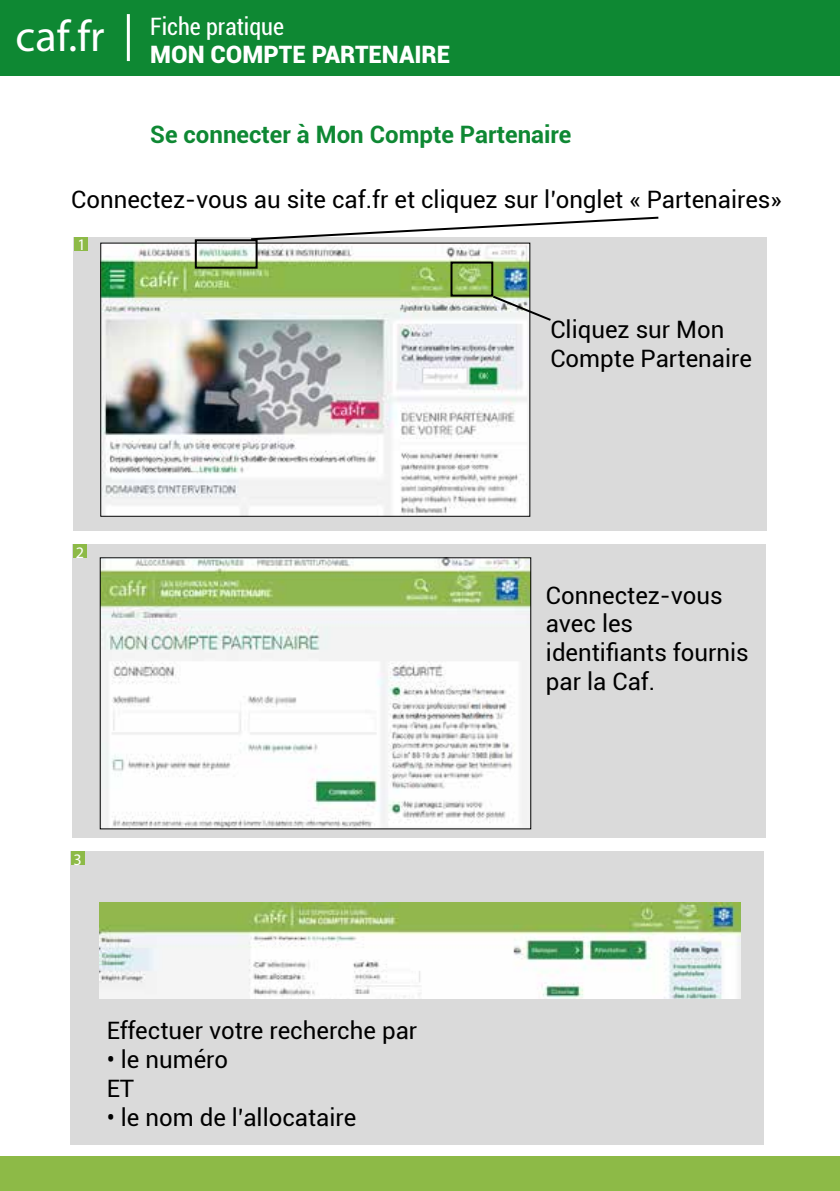
<style>
.page{position:relative;width:840px;height:1191px;background:#fff}
.page>*{position:absolute;margin:0;border:0;box-sizing:border-box;transform-origin:0 0}
.t1{font:24px/28.8px "Roboto";color:#000}
.t2{font:700 24px "Roboto";color:#0e8833}
.t3{font:900 24px "Roboto";color:#fff}
.t4{font:condensed 24px "Roboto";color:#fff}
.t5{font:16.2px "Myriad Pro";color:#fff}
.s1{font-family:"Myriad Pro";font-stretch:normal;font-size:44.2px}
</style>
<div class="page">
<div style="left:0;top:0;width:839px;height:75px;background:#0e8833"></div>
<div style="left:73px;top:237px;width:693px;height:293px;background:#dadada"></div>
<div style="left:74px;top:237px;width:14px;height:14px;background:#8dba47"></div>
<img style="left:102px;top:245px;width:426px;height:270px">
<div style="left:100px;top:243px;width:430px;height:274px;border:1px solid #000"></div>
<div style="left:195px;top:239px;width:62px;height:30px;border:2px solid #000"></div>
<svg style="left:249px;top:216px;width:410px;height:25px"></svg>
<div style="left:450px;top:261px;width:43px;height:36px;border:2px solid #000"></div>
<svg style="left:490px;top:294px;width:61px;height:28px"></svg>
<div style="left:72px;top:544px;width:693px;height:293px;background:#dadada"></div>
<div style="left:73px;top:544px;width:14px;height:14px;background:#8dba47"></div>
<div style="left:0;top:1157px;width:839px;height:34px;background:#8dba47"></div>
<div style="left:70px;top:851px;width:693px;height:293px;background:#dadada"></div>
<div style="left:71px;top:851px;width:14px;height:14px;background:#8dba47"></div>
<hr style="left:127px;top:14px;width:3px;height:47px;background:#fff">
<img style="left:102px;top:559px;width:427px;height:268px">
<img style="left:100px;top:902px;width:639px;height:96px">
<p class="t4" style="left:16px;top:10px;width:270px"><span class="s1">caf.fr</span> Fiche pratique</p>
<p class="t3" style="left:150px;top:37px;width:301px">MON COMPTE PARTENAIRE</p>
<p class="t2" style="left:150px;top:117px;width:422px">Se connecter à Mon Compte Partenaire</p>
<p class="t1" style="left:71px;top:184px;width:711px">Connectez-vous au site caf.fr et cliquez sur l’onglet « Partenaires»</p>
<p class="t5" style="left:77px;top:235px;width:10px">1</p>
<p class="t5" style="left:76px;top:542px;width:10px">2</p>
<p class="t5" style="left:73px;top:849px;width:10px">3</p>
<p class="t1" style="left:107px;top:1015px;width:312px">Effectuer votre recherche par</p>
<p class="t1" style="left:107px;top:1044px;width:123px">• le numéro<br>ET</p>
<p class="t1" style="left:107px;top:1101px;width:251px">• le nom de l’allocataire</p>
<p class="t1" style="left:550px;top:314px;width:203px">Cliquez sur Mon<br>Compte Partenaire</p>
<p class="t1" style="left:545px;top:580px;width:204px">Connectez-vous avec les identifiants fournis par la Caf.</p>
</div>
